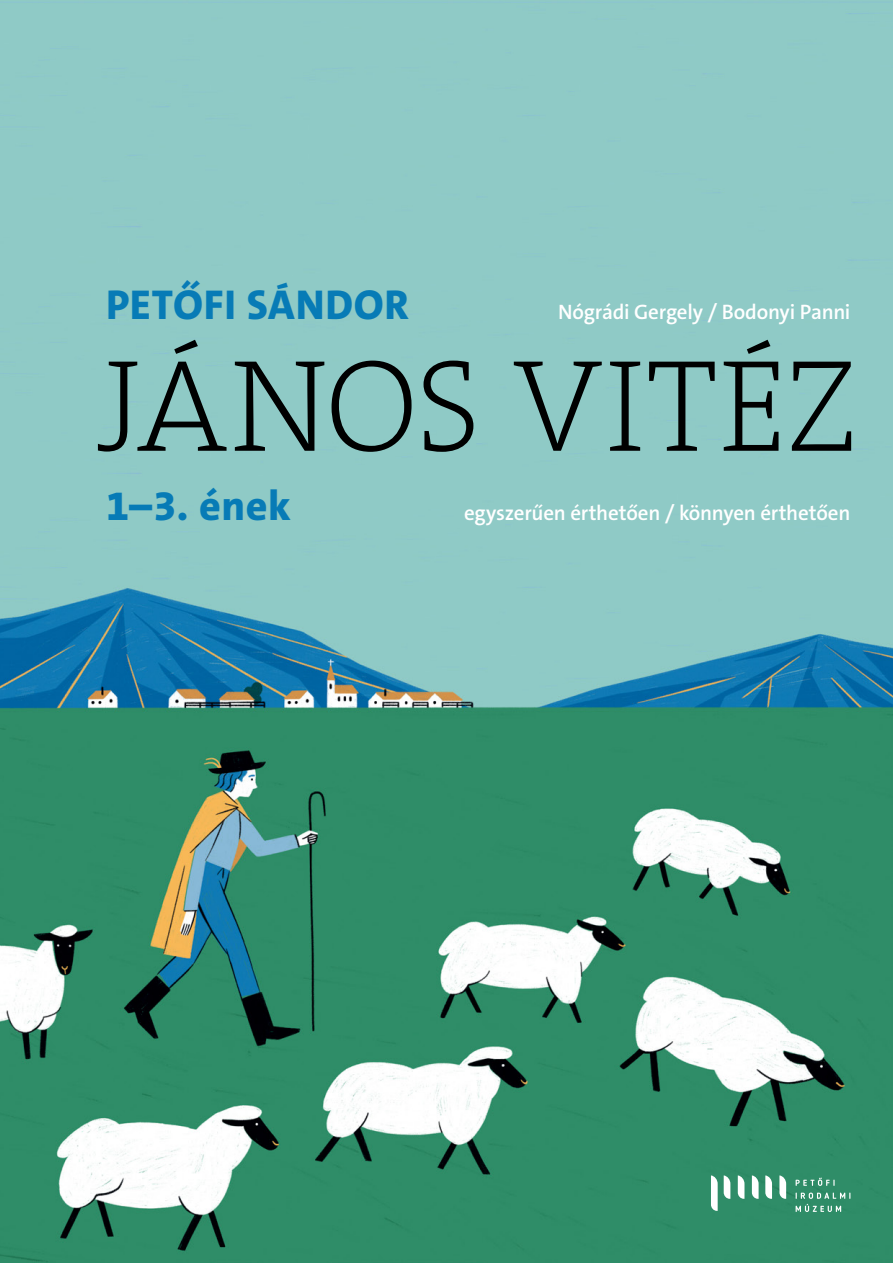
<style>
.page{position:relative;width:893px;height:1263px;background:#fff}
.page>*{position:absolute;margin:0;border:0;box-sizing:border-box;transform-origin:0 0}
.t1{font:200 132px "The Serif B W2";letter-spacing:-.005em;color:#000}
.t2{font:800 42px "The Sans C5";letter-spacing:.015em;color:#077bb6}
.t3{font:600 21px "The Sans C5";letter-spacing:-.01em;color:#fff}
</style>
<div class="page">
<img style="left:0;top:0;width:893px;height:1263px">
<svg style="left:779px;top:1175px;width:7px;height:24px"></svg>
<svg style="left:765px;top:1175px;width:7px;height:24px"></svg>
<svg style="left:752px;top:1175px;width:7px;height:24px"></svg>
<svg style="left:738px;top:1175px;width:6px;height:24px"></svg>
<svg style="left:724px;top:1175px;width:6px;height:24px"></svg>
<svg style="left:711px;top:1175px;width:7px;height:36px"></svg>
<svg style="left:796px;top:1177px;width:39px;height:9px"></svg>
<svg style="left:796px;top:1192px;width:54px;height:20px"></svg>
<h2 class="t2" style="left:106px;top:278px;width:304px">PETŐFI SÁNDOR</h2>
<h1 class="t1" style="left:98px;top:322px;width:761px">JÁNOS VITÉZ</h1>
<h2 class="t2" style="left:106px;top:479px;width:186px">1–3. ének</h2>
<p class="t3" style="left:558px;top:298px;width:294px">Nógrádi Gergely / Bodonyi Panni</p>
<p class="t3" style="left:464px;top:499px;width:388px">egyszerűen érthetően / könnyen érthetően</p>
</div>
